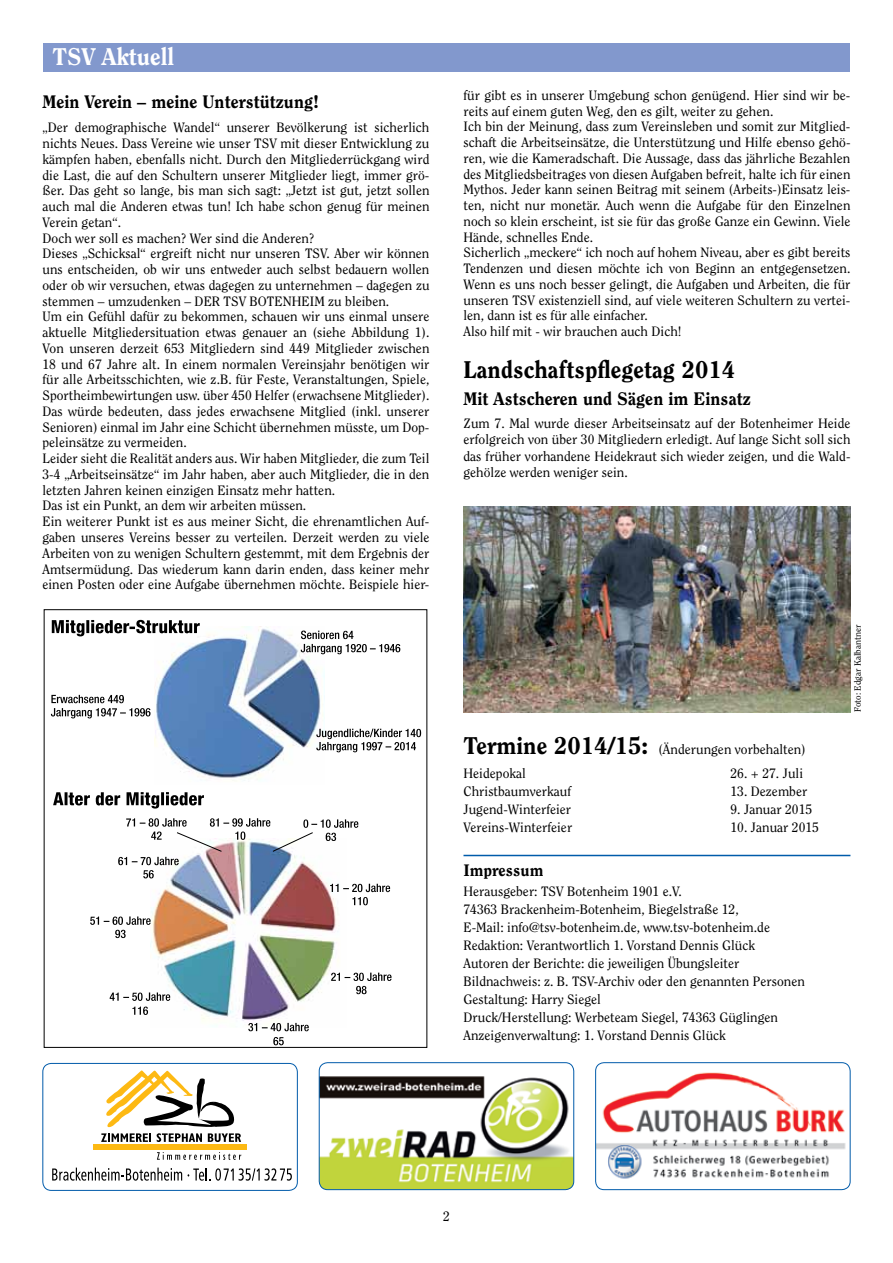
<style>
.page{position:relative;width:893px;height:1263px;background:#fff}
.page>*{position:absolute;margin:0;border:0;box-sizing:border-box;transform-origin:0 0}
.t1{font:800 24px "Clearface";color:#000}
.t2{font:800 24px "Clearface";color:#fff}
.t3{font:800 18px "Clearface";color:#000}
.t4{font:800 16.5px "Clearface";color:#000}
.t5{font:13.5px/15.8px "Clearface";color:#000}
.t6{font:9px "Clearface";color:#000}
.s1{font-weight:800;font-size:24px}
</style>
<div class="page">
<div style="left:43px;top:43px;width:807px;height:29px;background:#8298cd"></div>
<hr style="left:463px;top:855px;width:387px;height:1px;background:#005baa">
<img style="left:463px;top:507px;width:387px;height:205px">
<img style="left:155px;top:627px;width:170px;height:154px">
<img style="left:150px;top:878px;width:189px;height:145px">
<svg style="left:51px;top:695px;width:100px;height:23px"></svg>
<svg style="left:52px;top:620px;width:148px;height:16px"></svg>
<svg style="left:53px;top:792px;width:151px;height:16px"></svg>
<svg style="left:301px;top:630px;width:99px;height:24px"></svg>
<svg style="left:316px;top:729px;width:105px;height:23px"></svg>
<svg style="left:330px;top:884px;width:60px;height:21px"></svg>
<svg style="left:331px;top:972px;width:60px;height:22px"></svg>
<svg style="left:90px;top:916px;width:61px;height:22px"></svg>
<svg style="left:118px;top:818px;width:240px;height:60px"></svg>
<svg style="left:273px;top:1037px;width:11px;height:8px"></svg>
<svg style="left:248px;top:1023px;width:61px;height:8px"></svg>
<svg style="left:110px;top:992px;width:60px;height:23px"></svg>
<img style="left:596px;top:1063px;width:253px;height:116px">
<div style="left:595px;top:1062px;width:255px;height:128px;border:1px solid #005baa;border-radius:9px"></div>
<div style="left:93px;top:1144px;width:154px;height:5px;background:#fdb913"></div>
<svg style="left:101px;top:1133px;width:50px;height:9px"></svg>
<svg style="left:157px;top:1133px;width:45px;height:9px"></svg>
<svg style="left:208px;top:1133px;width:33px;height:9px"></svg>
<svg style="left:157px;top:1152px;width:84px;height:8px"></svg>
<svg style="left:106px;top:1070px;width:129px;height:57px"></svg>
<svg style="left:52px;top:1167px;width:130px;height:14px"></svg>
<svg style="left:188px;top:1168px;width:104px;height:13px"></svg>
<div style="left:43px;top:1063px;width:255px;height:128px;border:1px solid #005baa;border-radius:9px"></div>
<img style="left:319px;top:1063px;width:255px;height:127px">
<div style="left:319px;top:1062px;width:255px;height:128px;border:1px solid #005baa;border-radius:9px"></div>
<h1 class="t2" style="left:52px;top:42px;width:123px">TSV Aktuell</h1>
<h2 class="t3" style="left:43px;top:90px;width:278px">Mein Verein – meine Unterstützung!</h2>
<p class="t5" style="left:43px;top:120px;width:388px">„Der demographische Wandel“ unserer Bevölkerung ist sicherlich nichts Neues. Dass Vereine wie unser TSV mit dieser Entwicklung zu kämpfen haben, ebenfalls nicht. Durch den Mitgliederrückgang wird die Last, die auf den Schultern unserer Mitglieder liegt, immer grö&shy;ßer. Das geht so lange, bis man sich sagt: „Jetzt ist gut, jetzt sollen auch mal die Anderen etwas tun! Ich habe schon genug für meinen Verein getan“.<br>Doch wer soll es machen? Wer sind die Anderen?<br>Dieses „Schicksal“ ergreift nicht nur unseren TSV. Aber wir können uns entscheiden, ob wir uns entweder auch selbst bedauern wollen oder ob wir versuchen, etwas dagegen zu unternehmen – dagegen zu stemmen – umzudenken – DER TSV BOTENHEIM zu bleiben.<br>Um ein Gefühl dafür zu bekommen, schauen wir uns einmal unsere aktuelle Mitgliedersituation etwas genauer an (siehe Abbildung 1).<br>Von unseren derzeit 653 Mitgliedern sind 449 Mitglieder zwischen 18 und 67 Jahre alt. In einem normalen Vereinsjahr benötigen wir für alle Arbeitsschichten, wie z.B. für Feste, Veranstaltungen, Spiele, Sportheimbewirtungen usw. über 450 Helfer (erwachsene Mitglieder).<br>Das würde bedeuten, dass jedes erwachsene Mitglied (inkl. unserer Senioren) einmal im Jahr eine Schicht übernehmen müsste, um Dop&shy;peleinsätze zu vermeiden.<br>Leider sieht die Realität anders aus. Wir haben Mitglieder, die zum Teil 3-4 „Arbeitseinsätze“ im Jahr haben, aber auch Mitglieder, die in den letzten Jahren keinen einzigen Einsatz mehr hatten.<br>Das ist ein Punkt, an dem wir arbeiten müssen.<br>Ein weiterer Punkt ist es aus meiner Sicht, die ehrenamtlichen Auf&shy;gaben unseres Vereins besser zu verteilen. Derzeit werden zu viele Arbeiten von zu wenigen Schultern gestemmt, mit dem Ergebnis der Amtsermüdung. Das wiederum kann darin enden, dass keiner mehr einen Posten oder eine Aufgabe übernehmen möchte. Beispiele hier-</p>
<p class="t5" style="left:463px;top:87px;width:388px">für gibt es in unserer Umgebung schon genügend. Hier sind wir be&shy;reits auf einem guten Weg, den es gilt, weiter zu gehen.<br>Ich bin der Meinung, dass zum Vereinsleben und somit zur Mitglied&shy;schaft die Arbeitseinsätze, die Unterstützung und Hilfe ebenso gehö&shy;ren, wie die Kameradschaft. Die Aussage, dass das jährliche Bezahlen des Mitgliedsbeitrages von diesen Aufgaben befreit, halte ich für einen Mythos. Jeder kann seinen Beitrag mit seinem (Arbeits-)Einsatz leis&shy;ten, nicht nur monetär. Auch wenn die Aufgabe für den Einzelnen noch so klein erscheint, ist sie für das große Ganze ein Gewinn. Viele Hände, schnelles Ende.<br>Sicherlich „meckere“ ich noch auf hohem Niveau, aber es gibt bereits Tendenzen und diesen möchte ich von Beginn an entgegensetzen.<br>Wenn es uns noch besser gelingt, die Aufgaben und Arbeiten, die für unseren TSV existenziell sind, auf viele weiteren Schultern zu vertei&shy;len, dann ist es für alle einfacher.<br>Also hilf mit - wir brauchen auch Dich!</p>
<h1 class="t1" style="left:463px;top:355px;width:273px">Landschaftspflegetag 2014</h1>
<h2 class="t3" style="left:463px;top:388px;width:289px">Mit Astscheren und Sägen im Einsatz</h2>
<p class="t5" style="left:463px;top:414px;width:388px;line-height:16.5px;text-align:justify">Zum 7. Mal wurde dieser Arbeitseinsatz auf der Botenheimer Heide erfolgreich von über 30 Mitgliedern erledigt. Auf lange Sicht soll sich das früher vorhandene Heidekraut sich wieder zeigen, und die Wald&shy;gehölze werden weniger sein.</p>
<p class="t5" style="left:463px;top:737px;width:344px;line-height:24px"><span class="s1">Termine 2014/15:</span> (Änderungen vorbehalten)<br>Heidepokal</p>
<p class="t5" style="left:730px;top:766px;width:74px">26. + 27. Juli</p>
<p class="t5" style="left:463px;top:784px;width:109px">Christbaumverkauf</p>
<p class="t5" style="left:730px;top:784px;width:78px">13. Dezember</p>
<p class="t5" style="left:463px;top:801px;width:109px">Jugend-Winterfeier</p>
<p class="t5" style="left:730px;top:801px;width:83px">9. Januar 2015</p>
<p class="t5" style="left:463px;top:819px;width:110px">Vereins-Winterfeier</p>
<p class="t5" style="left:730px;top:819px;width:90px">10. Januar 2015</p>
<p class="t4" style="left:463px;top:860px;width:81px">Impressum</p>
<p class="t5" style="left:463px;top:882px;width:343px;line-height:18px">Herausgeber: TSV Botenheim 1901 e.V.<br>74363 Brackenheim-Botenheim, Biegelstraße 12,<br>E-Mail: info@tsv-botenheim.de, www.tsv-botenheim.de Redaktion: Verantwortlich 1. Vorstand Dennis Glück<br>Autoren der Berichte: die jeweiligen Übungsleiter Bildnachweis: z. B. TSV-Archiv oder den genannten Personen Gestaltung: Harry Siegel<br>Druck/Herstellung: Werbeteam Siegel, 74363 Güglingen Anzeigenverwaltung: 1. Vorstand Dennis Glück</p>
<p class="t6" style="left:852px;top:712px;width:89px;rotate:-90deg">Foto: Edgar Kalbantner</p>
<p class="t5" style="left:443px;top:1208px;width:8px">2</p>
</div>
